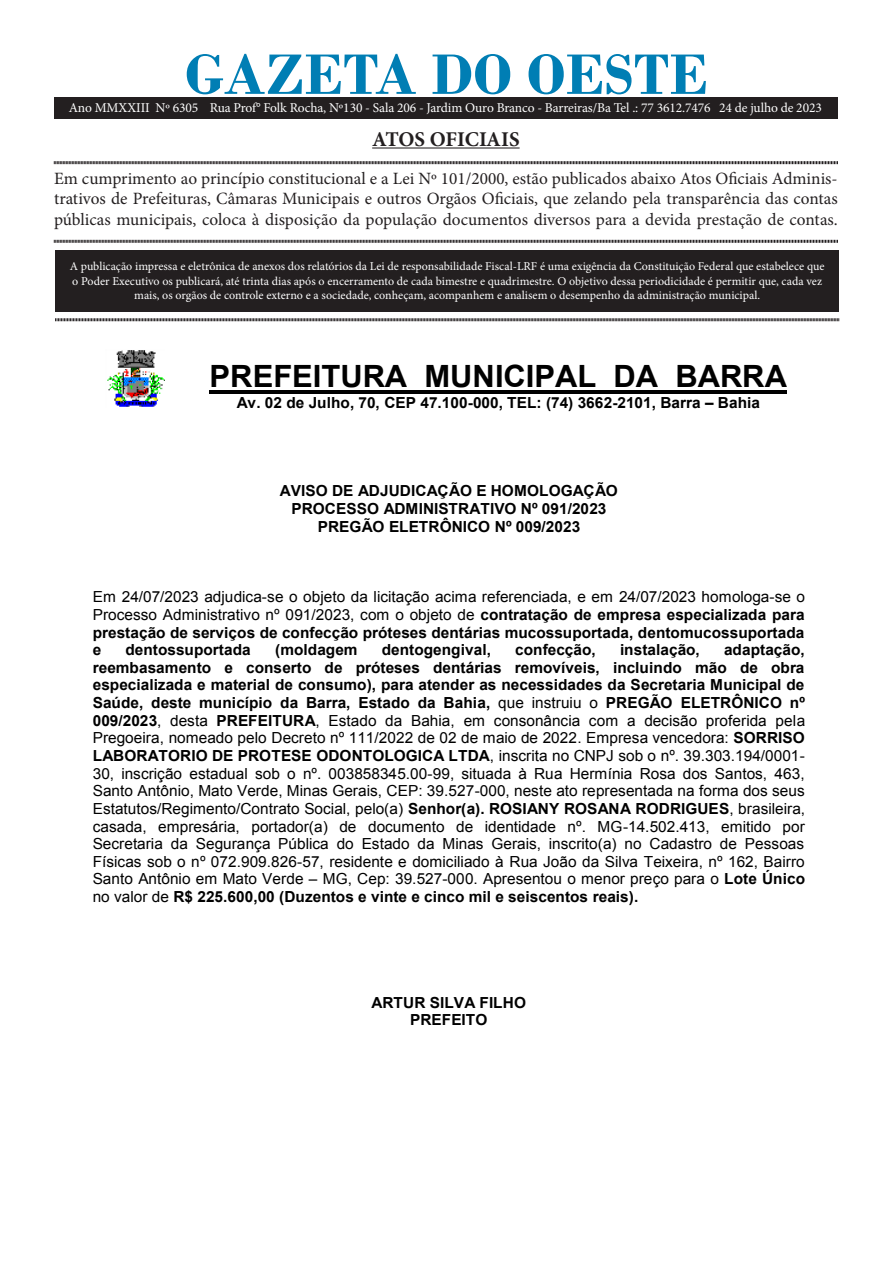
<style>
.page{position:relative;width:893px;height:1263px;background:#fff}
.page>*{position:absolute;margin:0;border:0;box-sizing:border-box;transform-origin:0 0}
.t1{font:700 60px "Bodoni";color:#007eb4}
.t2{font:700 30.75px "Arial";color:#000}
.t3{font:700 21px "Minion Pro";letter-spacing:-.005em;color:#231f20}
.t4{font:17.25px/20.7px "Minion Pro";color:#231f20;text-align:justify}
.t5{font:15.3px/17.7px "Arial";color:#000;text-align:justify}
.t6{font:700 15.3px/17.7px "Arial";color:#000;text-align:center}
.t7{font:13.5px "Minion Pro";letter-spacing:-.01em;color:#fff}
.t8{font:12px/14.4px "Minion Pro";color:#fff;text-align:center}
.s1{font-style:inherit}
.s2{font-weight:700}
</style>
<div class="page">
<div style="left:55px;top:250px;width:784px;height:61px;background:#231f20"></div>
<hr style="left:372px;top:147px;width:148px;height:2px;background:#231f20">
<svg style="left:54px;top:161px;width:784px;height:4px;background:#908e8e"></svg>
<svg style="left:54px;top:239px;width:784px;height:4px;background:#908e8e"></svg>
<svg style="left:55px;top:318px;width:784px;height:4px;background:#908e8e"></svg>
<div style="left:54px;top:98px;width:784px;height:20px;background:#231f20"></div>
<img style="left:107px;top:350px;width:57px;height:57px">
<hr style="left:210px;top:390px;width:577px;height:4px;background:#000">
<p class="t1" style="left:185px;top:39px;width:525px">GAZETA DO OESTE</p>
<p class="t3" style="left:372px;top:124px;width:149px">ATOS OFICIAIS</p>
<p class="t4" style="left:54px;top:168px;width:785px">Em cumprimento ao princípio constitucional e a Lei Nº 101/2000, estão publicados abaixo Atos Oficiais Adminis&shy;trativos de Prefeituras, Câmaras Municipais e outros Orgãos Oficiais, que zelando pela transparência das contas públicas municipais, coloca à disposição da população documentos diversos para a devida prestação de contas.</p>
<p class="t8" style="left:70px;top:259px;width:756px">A publicação impressa e eletrônica de anexos dos relatórios da Lei de responsabilidade Fiscal-LRF é uma exigência da Constituição Federal que estabelece que o Poder Executivo os publicará, até trinta dias após o encerramento de cada bimestre e quadrimestre. O objetivo dessa periodicidade é permitir que, cada vez mais, os orgãos de controle externo e a sociedade, conheçam, acompanhem e analisem o desempenho da administração municipal.</p>
<p class="t7" style="left:69px;top:98px;width:755px">Ano MMXXIII Nº 6305 Rua Prof° Folk Rocha, Nº130 - Sala 206 - Jardim Ouro Branco - Barreiras/Ba Tel .: 77 3612.7476 24 de julho de 2023</p>
<p class="t2" style="left:210px;top:356px;width:579px">PREFEITURA MUNICIPAL DA BARRA</p>
<p class="t6" style="left:237px;top:394px;width:525px">Av. 02 de Julho, 70, CEP 47.100-000, TEL: (74) 3662-2101, Barra <span class="s1">–</span> Bahia</p>
<p class="t6" style="left:280px;top:483px;width:339px">AVISO DE ADJUDICAÇÃO E HOMOLOGAÇÃO<br>PROCESSO ADMINISTRATIVO Nº 091/2023<br>PREGÃO ELETRÔNICO Nº 009/2023</p>
<p class="t5" style="left:93px;top:588px;width:714px">Em 24/07/2023 adjudica-se o objeto da licitação acima referenciada, e em 24/07/2023 homologa-se o Processo Administrativo nº 091/2023, com o objeto de <span class="s2">contratação de empresa especializada para prestação de serviços de confecção próteses dentárias mucossuportada, dentomucossuportada e</span></p>
<p class="t6" style="left:125px;top:641px;width:127px">dentossuportada</p>
<p class="t6" style="left:275px;top:641px;width:84px">(moldagem</p>
<p class="t6" style="left:382px;top:641px;width:111px">dentogengival,</p>
<p class="t6" style="left:515px;top:641px;width:82px">confecção,</p>
<p class="t6" style="left:620px;top:641px;width:81px">instalação,</p>
<p class="t5" style="left:93px;top:641px;width:714px;text-indent:631px"><span class="s2">adaptação, reembasamento e conserto de próteses dentárias removíveis, incluindo mão de obra especializada e material de consumo), para atender as necessidades da Secretaria Municipal de Saúde, deste município da Barra, Estado da Bahia,</span> que instruiu o <span class="s2">PREGÃO ELETRÔNICO nº 009/2023</span>, desta <span class="s2">PREFEITURA</span>, Estado da Bahia, em consonância com a decisão proferida pela Pregoeira, nomeado pelo Decreto nº 111/2022 de 02 de maio de 2022. Empresa vencedora: <span class="s2">SORRISO LABORATORIO DE PROTESE ODONTOLOGICA LTDA</span>, inscrita no CNPJ sob o nº. 39.303.194/0001- 30, inscrição estadual sob o nº. 003858345.00-99, situada à Rua Hermínia Rosa dos Santos, 463, Santo Antônio, Mato Verde, Minas Gerais, CEP: 39.527-000, neste ato representada na forma dos seus Estatutos/Regimento/Contrato Social, pelo(a) <span class="s2">Senhor(a). ROSIANY ROSANA RODRIGUES</span>, brasileira, casada, empresária, portador(a) de documento de identidade nº. MG-14.502.413, emitido por Secretaria da Segurança Pública do Estado da Minas Gerais, inscrito(a) no Cadastro de Pessoas Físicas sob o nº 072.909.826-57, residente e domiciliado à Rua João da Silva Teixeira, nº 162, Bairro Santo Antônio em Mato Verde <span class="s1">–</span> MG, Cep: 39.527-000. Apresentou o menor preço para o <span class="s2">Lote Único </span>no valor de <span class="s2">R$ 225.600,00 (Duzentos e vinte e cinco mil e seiscentos reais).</span></p>
<p class="t6" style="left:372px;top:994px;width:156px">ARTUR SILVA FILHO<br>PREFEITO</p>
</div>
